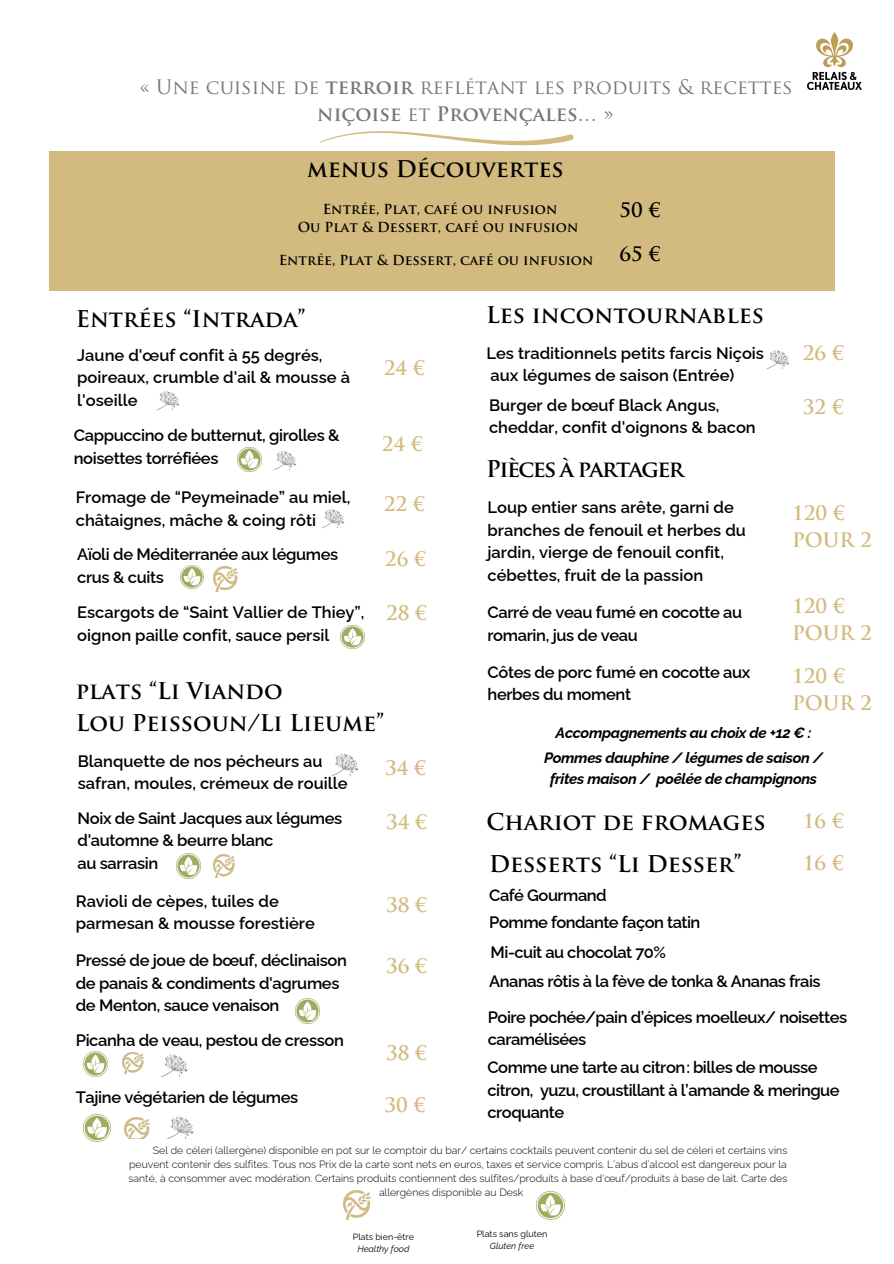
<style>
.page{position:relative;width:894px;height:1264px;background:#fff}
.page>*{position:absolute;margin:0;border:0;box-sizing:border-box;transform-origin:0 0}
.t1{font:700 22.5px/31.5px "Trajan Pro";color:#000}
.t2{font:700 22.5px "Trajan Pro";letter-spacing:-.07em;color:#000}
.t3{font:700 19.5px/27px "Trajan Pro";color:#d3bb7f}
.t4{font:19.5px/27px "Trajan Pro";color:#717971;text-align:center}
.t5{font:700 19.5px "Trajan Pro";color:#000}
.t6{font:600 16.5px/22.5px "Raleway";letter-spacing:-.02em;color:#000}
.t7{font:600 16.5px/22.5px "Raleway";color:#000}
.t8{font:italic 700 15px/25.8px "Raleway";letter-spacing:-.02em;color:#000;text-align:center}
.t9{font:700 13.5px/18px "Trajan Pro";color:#000;text-align:center}
.t10{font:300 10.5px "Raleway";color:#000}
.t11{font:9px "Raleway";color:#000}
.t12{font:italic 9px "Raleway";color:#000}
.s1{font-weight:700}
</style>
<div class="page">
<img style="left:807px;top:33px;width:54px;height:56px">
<svg style="left:320px;top:131px;width:253px;height:14px"></svg>
<div style="left:49px;top:151px;width:785px;height:139px;background:#d3bb7f"></div>
<img style="left:343px;top:1190px;width:27px;height:28px">
<img style="left:536px;top:1191px;width:28px;height:28px">
<img style="left:176px;top:853px;width:25px;height:25px">
<img style="left:295px;top:998px;width:25px;height:25px">
<img style="left:83px;top:1051px;width:25px;height:25px">
<img style="left:84px;top:1114px;width:27px;height:27px">
<img style="left:124px;top:1117px;width:25px;height:21px">
<img style="left:123px;top:1052px;width:20px;height:21px">
<img style="left:213px;top:855px;width:22px;height:22px">
<img style="left:766px;top:349px;width:23px;height:21px">
<img style="left:331px;top:753px;width:27px;height:23px">
<img style="left:167px;top:1116px;width:26px;height:23px">
<img style="left:161px;top:1054px;width:27px;height:23px">
<img style="left:156px;top:390px;width:24px;height:20px">
<img style="left:237px;top:448px;width:24px;height:23px">
<img style="left:273px;top:450px;width:23px;height:21px">
<img style="left:321px;top:508px;width:24px;height:21px">
<img style="left:180px;top:565px;width:24px;height:23px">
<img style="left:340px;top:625px;width:24px;height:24px">
<img style="left:214px;top:566px;width:23px;height:25px">
<p class="t4" style="left:139px;top:76px;width:655px">« Une cuisine de <span class="s1">terroir</span> reflétant les produits &amp; recettes <span class="s1">niçoise</span> et <span class="s1">Provençales</span>… »</p>
<p class="t1" style="left:307px;top:156px;width:258px">menus Découvertes</p>
<h1 class="t9" style="left:297px;top:202px;width:282px">Entrée, Plat, café ou infusion<br>Ou Plat &amp; Dessert, café ou infusion</h1>
<h6 class="t9" style="left:279px;top:252px;width:316px">Entrée, Plat &amp; Dessert, café ou infusion</h6>
<h5 class="t5" style="left:619px;top:202px;width:42px">50 €</h5>
<p class="t5" style="left:619px;top:246px;width:42px">65 €</p>
<p class="t1" style="left:76px;top:305px;width:231px">Entrées “Intrada”</p>
<h5 class="t7" style="left:77px;top:343px;width:274px">Jaune d'œuf confit à 55 degrés, poireaux, crumble d'ail &amp; mousse à l'oseille</h5>
<h3 class="t6" style="left:74px;top:424px;width:267px">Cappuccino de butternut, girolles &amp; noisettes torréfiées</h3>
<h5 class="t7" style="left:76px;top:486px;width:276px">Fromage de “Peymeinade” au miel, châtaignes, mâche &amp; coing rôti</h5>
<h5 class="t6" style="left:77px;top:543px;width:262px">Aïoli de Méditerranée aux légumes crus &amp; cuits</h5>
<h5 class="t7" style="left:77px;top:601px;width:288px">Escargots de “Saint Vallier de Thiey”, oignon paille confit, sauce persil</h5>
<h5 class="t3" style="left:383px;top:357px;width:42px">24 €</h5>
<p class="t3" style="left:381px;top:433px;width:42px">24 €</p>
<p class="t3" style="left:383px;top:492px;width:42px">22 €</p>
<p class="t3" style="left:385px;top:547px;width:42px">26 €</p>
<h5 class="t3" style="left:386px;top:601px;width:42px">28 €</h5>
<h5 class="t1" style="left:76px;top:677px;width:310px">plats “Li Viando<br>Lou Peissoun/Li Lieume”</h5>
<p class="t7" style="left:78px;top:749px;width:271px">Blanquette de nos pécheurs au safran, moules, crémeux de rouille</p>
<p class="t3" style="left:385px;top:756px;width:42px">34 €</p>
<h3 class="t6" style="left:77px;top:806px;width:266px">Noix de Saint Jacques aux légumes d'automne &amp; beurre blanc<br>au sarrasin</h3>
<h5 class="t3" style="left:386px;top:894px;width:42px">38 €</h5>
<h5 class="t3" style="left:386px;top:810px;width:42px">34 €</h5>
<h5 class="t7" style="left:76px;top:889px;width:240px">Ravioli de cèpes, tuiles de parmesan &amp; mousse forestière</h5>
<h3 class="t6" style="left:76px;top:949px;width:272px">Pressé de joue de bœuf, déclinaison de panais &amp; condiments d'agrumes de Menton, sauce venaison</h3>
<h1 class="t3" style="left:386px;top:954px;width:42px">36 €</h1>
<h5 class="t6" style="left:76px;top:1028px;width:269px">Picanha de veau, pestou de cresson</h5>
<h2 class="t3" style="left:386px;top:1041px;width:42px">38 €</h2>
<h5 class="t6" style="left:76px;top:1085px;width:224px">Tajine végétarien de légumes</h5>
<h2 class="t3" style="left:384px;top:1093px;width:42px">30 €</h2>
<p class="t1" style="left:486px;top:302px;width:279px">Les incontournables</p>
<h3 class="t7" style="left:486px;top:341px;width:279px">Les traditionnels petits farcis Niçois aux légumes de saison (Entrée)</h3>
<h5 class="t7" style="left:489px;top:394px;width:268px">Burger de bœuf Black Angus, cheddar, confit d'oignons &amp; bacon</h5>
<h3 class="t2" style="left:486px;top:460px;width:199px">Pièces à partager</h3>
<h5 class="t3" style="left:802px;top:342px;width:42px">26 €</h5>
<h3 class="t3" style="left:802px;top:396px;width:42px">32 €</h3>
<p class="t7" style="left:487px;top:496px;width:260px">Loup entier sans arête, garni de branches de fenouil et herbes du jardin, vierge de fenouil confit, cébettes, fruit de la passion</p>
<h3 class="t3" style="left:791px;top:502px;width:81px">120 €<br>POUR 2</h3>
<h1 class="t3" style="left:791px;top:595px;width:81px">120 €<br>POUR 2</h1>
<h1 class="t6" style="left:487px;top:601px;width:256px">Carré de veau fumé en cocotte au romarin, jus de veau</h1>
<h1 class="t6" style="left:487px;top:660px;width:264px">Côtes de porc fumé en cocotte aux herbes du moment</h1>
<h5 class="t3" style="left:791px;top:664px;width:81px">120 €<br>POUR 2</h5>
<h3 class="t8" style="left:544px;top:719px;width:280px">Accompagnements au choix de +12 € :<br>Pommes dauphine / légumes de saison /</h3>
<h3 class="t8" style="left:550px;top:765px;width:268px">frites maison / poêlée de champignons</h3>
<p class="t1" style="left:486px;top:808px;width:280px">Chariot de fromages</p>
<p class="t3" style="left:802px;top:809px;width:42px">16 €</p>
<h5 class="t1" style="left:489px;top:850px;width:254px">Desserts “Li Desser”</h5>
<p class="t6" style="left:489px;top:884px;width:119px">Café Gourmand</p>
<p class="t6" style="left:489px;top:911px;width:212px">Pomme fondante façon tatin</p>
<h3 class="t6" style="left:490px;top:941px;width:177px">Mi-cuit au chocolat 70%</h3>
<h5 class="t3" style="left:802px;top:852px;width:42px">16 €</h5>
<p class="t6" style="left:489px;top:969px;width:333px">Ananas rôtis à la fève de tonka &amp; Ananas frais</p>
<p class="t6" style="left:487px;top:1005px;width:361px">Poire pochée/pain d’épices moelleux/ noisettes caramélisées</p>
<p class="t6" style="left:487px;top:1056px;width:353px">Comme une tarte au citron: billes de mousse citron, yuzu, croustillant à l’amande &amp; meringue croquante</p>
<h4 class="t10" style="left:153px;top:1144px;width:635px">Sel de céleri (allergène) disponible en pot sur le comptoir du bar/ certains cocktails peuvent contenir du sel de céleri et certains vins</h4>
<h4 class="t10" style="left:129px;top:1158px;width:659px">peuvent contenir des sulfites. Tous nos Prix de la carte sont nets en euros, taxes et service compris. L’abus d’alcool est dangereux pour la</h4>
<h4 class="t10" style="left:128px;top:1172px;width:660px">santé, à consommer avec modération. Certains produits contiennent des sulfites/produits à base d'œuf/produits à base de lait. Carte des</h4>
<h4 class="t10" style="left:379px;top:1186px;width:146px">allergènes disponible au Desk</h4>
<h3 class="t11" style="left:353px;top:1231px;width:63px">Plats bien-être</h3>
<h5 class="t12" style="left:357px;top:1243px;width:54px">Healthy food</h5>
<p class="t11" style="left:476px;top:1228px;width:72px">Plats sans gluten</p>
<p class="t12" style="left:490px;top:1240px;width:46px">Gluten free</p>
</div>
